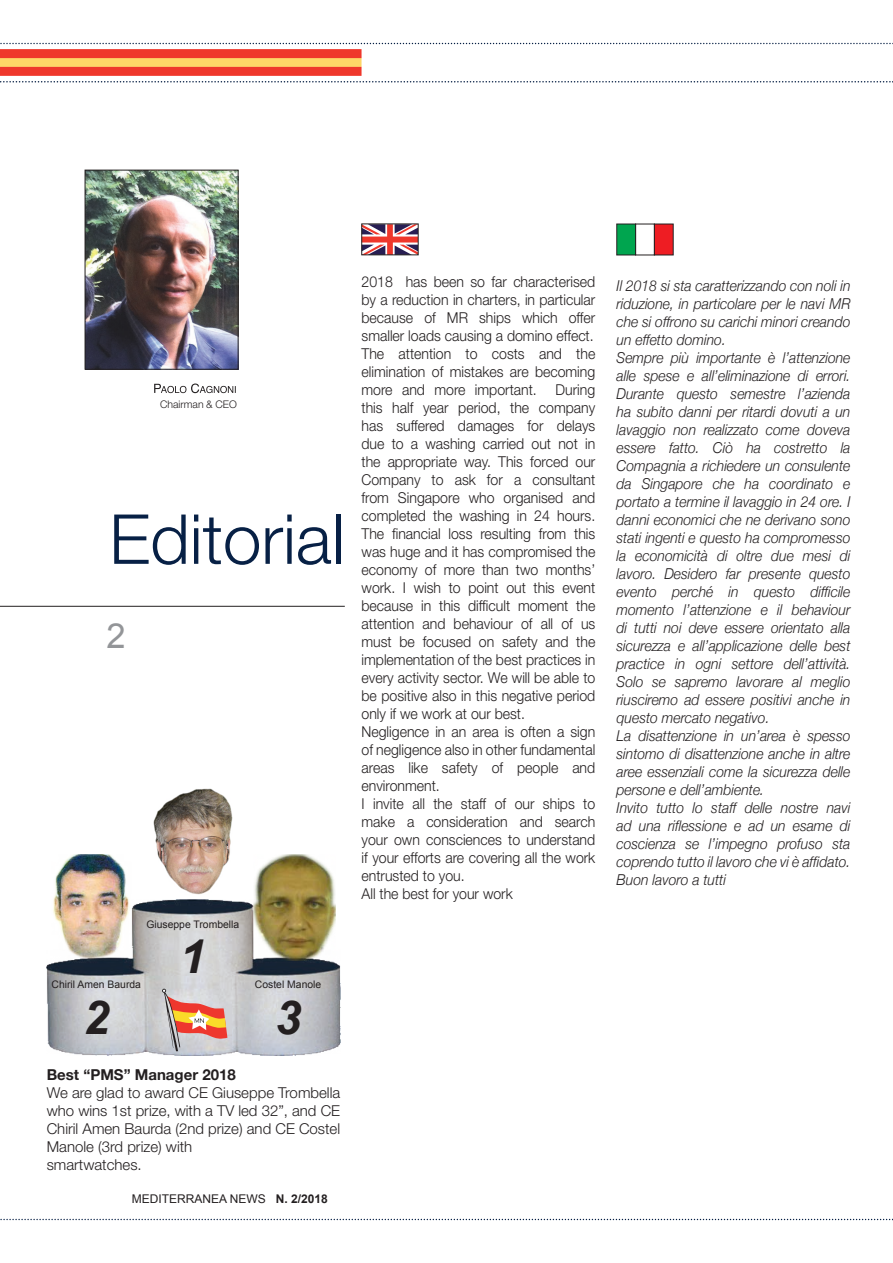
<style>
.page{position:relative;width:893px;height:1263px;background:#fff}
.page>*{position:absolute;margin:0;border:0;box-sizing:border-box;transform-origin:0 0}
.t1{font:300 69px "Helvetica Neue LT Std";color:#072045}
.t2{font:italic 700 46.65px "Arial";color:#231f20}
.t3{font:34.5px "Arial";color:#939598}
.t4{font:italic 300 15px/18px "Helvetica Neue";color:#231f20;scale:.93 1}
.t5{font:300 15px/18px "Helvetica Neue LT Std";color:#231f20;text-align:justify;scale:.94 1}
.t6{font:300 15px/18px "Helvetica Neue LT Std";color:#231f20}
.t7{font:700 15px "Helvetica Neue";color:#231f20}
.t8{font:12px "Arial";color:#231f20}
.t9{font:300 10.5px "Helvetica Neue";color:#231f20}
.t10{font:10.35px "Arial";color:#231f20}
.s1{font-weight:700}
</style>
<div class="page">
<svg style="left:363px;top:226px;width:53px;height:27px"></svg>
<div style="left:361px;top:224px;width:57px;height:31px;border:1px solid #231f20"></div>
<img style="left:87px;top:172px;width:149px;height:196px">
<div style="left:85px;top:170px;width:153px;height:200px;border:1px solid #231f20"></div>
<svg style="left:154px;top:383px;width:82px;height:10px"></svg>
<div style="left:654px;top:224px;width:19px;height:31px;background:#ee1d23"></div>
<div style="left:654px;top:224px;width:19px;height:31px;border:1px solid #231f20"></div>
<div style="left:617px;top:224px;width:19px;height:31px;background:#00a54f"></div>
<div style="left:617px;top:224px;width:19px;height:31px;border:1px solid #231f20"></div>
<img style="left:47px;top:900px;width:293px;height:156px">
<svg style="left:162px;top:989px;width:65px;height:62px"></svg>
<img style="left:254px;top:854px;width:81px;height:106px">
<img style="left:153px;top:788px;width:79px;height:107px">
<img style="left:51px;top:854px;width:81px;height:106px">
<hr style="left:0;top:606px;width:345px;height:1px;background:#231f20">
<div style="left:0;top:58px;width:362px;height:9px;background:#fed667"></div>
<div style="left:0;top:49px;width:362px;height:9px;background:#ef372b"></div>
<div style="left:0;top:67px;width:362px;height:9px;background:#ef372b"></div>
<svg style="left:0;top:43px;width:893px;height:1px"></svg>
<svg style="left:0;top:1219px;width:893px;height:1px"></svg>
<svg style="left:0;top:81px;width:893px;height:2px"></svg>
<p class="t9" style="left:160px;top:398px;width:78px">Chairman &amp; CEO</p>
<h1 class="t1" style="left:109px;top:497px;width:237px">Editorial</h1>
<h3 class="t3" style="left:107px;top:613px;width:21px">2</h3>
<p class="t10" style="left:146px;top:917px;width:94px">Giuseppe Trombella</p>
<h2 class="t2" style="left:180px;top:926px;width:27px">1</h2>
<p class="t10" style="left:52px;top:978px;width:91px">Chiril Amen Baurda</p>
<h2 class="t2" style="left:83px;top:987px;width:27px">2</h2>
<p class="t10" style="left:255px;top:978px;width:68px">Costel Manole</p>
<h2 class="t2" style="left:275px;top:987px;width:27px">3</h2>
<p class="t7" style="left:47px;top:1063px;width:190px">Best “PMS” Manager 2018</p>
<p class="t6" style="left:47px;top:1083px;width:295px">We are glad to award CE Giuseppe Trombella who wins 1st prize, with a TV led 32”, and CE Chiril Amen Baurda (2nd prize) and CE Costel Manole (3rd prize) with<br>smartwatches.</p>
<p class="t8" style="left:132px;top:1191px;width:198px">MEDITERRANEA NEWS <span class="s1">N. 2/2018</span></p>
<p class="t5" style="left:362px;top:272px;width:250px">2018 has been so far characterised by a reduction in charters, in particular because of MR ships which offer smaller loads causing a domino effect.<br>The attention to costs and the elimination of mistakes are becoming more and more important.</p>
<p class="t5" style="left:362px;top:380px;width:250px;text-align:left;text-indent:194px">During this half year period, the company has suffered damages for delays due to a washing carried out not in the appropriate way. This forced our<br>Company to ask for a consultant from Singapore who organised and completed the washing in 24 hours.<br>The financial loss resulting from this was huge and it has compromised the economy of more than two months’ work. I wish to point out this event because in this difficult moment the attention and behaviour of all of us must be focused on safety and the implementation of the best practices in every activity sector. We will be able to be positive also in this negative period only if we work at our best.<br>Negligence in an area is often a sign of negligence also in other fundamental areas like safety of people and environment.<br>I invite all the staff of our ships to make a consideration and search your own consciences to understand if your efforts are covering all the work entrusted to you.<br>All the best for your work</p>
<p class="t4" style="left:617px;top:276px;width:253px">Il 2018 si sta caratterizzando con noli in riduzione, in particolare per le navi MR che si offrono su carichi minori creando un effetto domino.<br>Sempre più importante è l’attenzione alle spese e all’eliminazione di errori.<br>Durante questo semestre l’azienda ha subito danni per ritardi dovuti a un lavaggio non realizzato come doveva essere fatto. Ciò ha costretto la Compagnia a richiedere un consulente da Singapore che ha coordinato e portato a termine il lavaggio in 24 ore. I danni economici che ne derivano sono stati ingenti e questo ha compromesso la economicità di oltre due mesi di lavoro. Desidero far presente questo evento perché in questo difficile momento l’attenzione e il behaviour di tutti noi deve essere orientato alla sicurezza e all’applicazione delle best practice in ogni settore dell’attività.<br>Solo se sapremo lavorare al meglio riusciremo ad essere positivi anche in questo mercato negativo.<br>La disattenzione in un’area è spesso sintomo di disattenzione anche in altre aree essenziali come la sicurezza delle persone e dell’ambiente.<br>Invito tutto lo staff delle nostre navi ad una riflessione e ad un esame di coscienza se l’impegno profuso sta coprendo tutto il lavoro che vi è affidato.<br>Buon lavoro a tutti</p>
</div>
